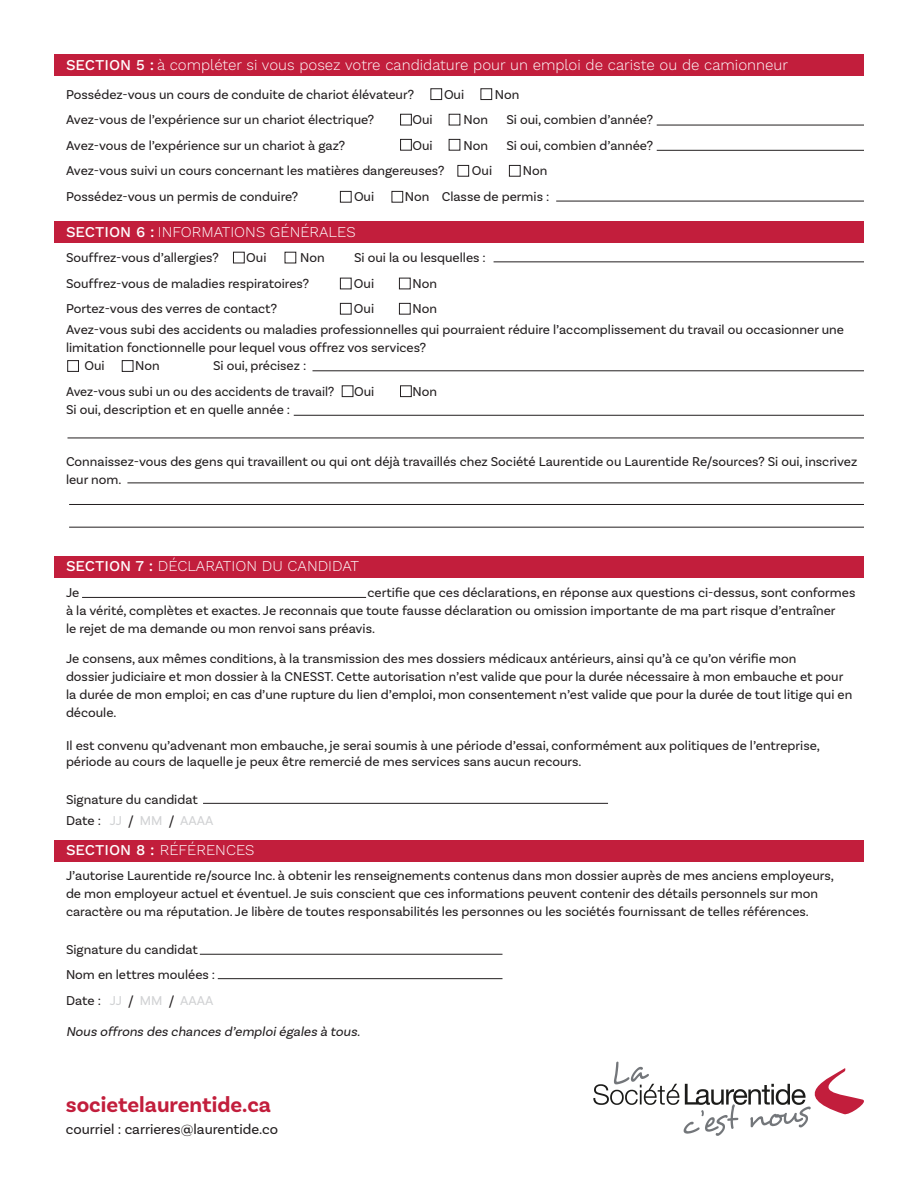
<style>
.page{position:relative;width:918px;height:1188px;background:#fff}
.page>*{position:absolute;margin:0;border:0;box-sizing:border-box;transform-origin:0 0}
.t1{font:700 22.5px "Basic Sans";color:#c21e3c}
.t2{font:300 15px "Work Sans";color:#fff}
.t3{font:14.7px "Basic Sans";color:#231f20}
.t4{font:13.5px/18px "Basic Sans";color:#231f20}
.t5{font:italic 13.5px "Basic Sans";color:#231f20}
.t6{font:13.5px "Basic Sans";color:#d1d2d4}
.s1{font-weight:500}
.s2{color:#231f20}
</style>
<div class="page">
<div style="left:54px;top:840px;width:810px;height:22px;background:#c21e3c"></div>
<hr style="left:82px;top:597px;width:284px;height:1px;background:#231f20">
<hr style="left:203px;top:803px;width:405px;height:1px;background:#231f20">
<hr style="left:312px;top:371px;width:552px;height:1px;background:#231f20">
<hr style="left:294px;top:415px;width:570px;height:1px;background:#231f20">
<hr style="left:68px;top:438px;width:796px;height:1px;background:#231f20">
<hr style="left:657px;top:125px;width:207px;height:1px;background:#231f20">
<hr style="left:657px;top:150px;width:207px;height:1px;background:#231f20">
<hr style="left:556px;top:201px;width:308px;height:1px;background:#231f20">
<hr style="left:494px;top:262px;width:370px;height:1px;background:#231f20">
<hr style="left:200px;top:954px;width:302px;height:1px;background:#231f20">
<hr style="left:218px;top:978px;width:284px;height:1px;background:#231f20">
<div style="left:340px;top:303px;width:11px;height:11px;border:1px solid #231f20"></div>
<div style="left:68px;top:360px;width:11px;height:12px;border:1px solid #231f20"></div>
<div style="left:400px;top:114px;width:12px;height:11px;border:1px solid #231f20"></div>
<div style="left:431px;top:89px;width:11px;height:11px;border:1px solid #231f20"></div>
<div style="left:400px;top:139px;width:12px;height:11px;border:1px solid #231f20"></div>
<div style="left:340px;top:191px;width:11px;height:11px;border:1px solid #231f20"></div>
<div style="left:233px;top:252px;width:11px;height:11px;border:1px solid #231f20"></div>
<div style="left:458px;top:165px;width:11px;height:11px;border:1px solid #231f20"></div>
<div style="left:340px;top:278px;width:11px;height:11px;border:1px solid #231f20"></div>
<div style="left:449px;top:114px;width:11px;height:11px;border:1px solid #231f20"></div>
<div style="left:481px;top:89px;width:11px;height:11px;border:1px solid #231f20"></div>
<div style="left:449px;top:139px;width:11px;height:11px;border:1px solid #231f20"></div>
<div style="left:392px;top:191px;width:11px;height:11px;border:1px solid #231f20"></div>
<div style="left:509px;top:165px;width:11px;height:11px;border:1px solid #231f20"></div>
<div style="left:399px;top:278px;width:11px;height:11px;border:1px solid #231f20"></div>
<div style="left:399px;top:303px;width:11px;height:11px;border:1px solid #231f20"></div>
<div style="left:122px;top:360px;width:11px;height:12px;border:1px solid #231f20"></div>
<div style="left:342px;top:386px;width:11px;height:11px;border:1px solid #231f20"></div>
<div style="left:400px;top:386px;width:11px;height:11px;border:1px solid #231f20"></div>
<hr style="left:127px;top:483px;width:737px;height:1px;background:#231f20">
<hr style="left:69px;top:504px;width:795px;height:1px;background:#231f20">
<hr style="left:69px;top:527px;width:795px;height:1px;background:#231f20">
<svg style="left:593px;top:1062px;width:271px;height:74px"></svg>
<div style="left:54px;top:54px;width:810px;height:22px;background:#c21e3c"></div>
<div style="left:54px;top:221px;width:810px;height:22px;background:#c21e3c"></div>
<div style="left:54px;top:556px;width:810px;height:22px;background:#c21e3c"></div>
<p class="t2" style="left:66px;top:56px;width:724px"><span class="s1">SECTION 5 :</span> à compléter si vous posez votre candidature pour un emploi de cariste ou de camionneur</p>
<p class="t4" style="left:66px;top:85px;width:349px">Possédez-vous un cours de conduite de chariot élévateur?</p>
<p class="t4" style="left:444px;top:85px;width:22px">Oui</p>
<p class="t4" style="left:495px;top:85px;width:26px">Non</p>
<p class="t4" style="left:66px;top:111px;width:310px">Avez-vous de l’expérience sur un chariot électrique?</p>
<p class="t4" style="left:412px;top:111px;width:22px">Oui</p>
<p class="t4" style="left:463px;top:111px;width:26px">Non</p>
<p class="t4" style="left:506px;top:111px;width:148px">Si oui, combien d’année?</p>
<p class="t4" style="left:66px;top:136px;width:281px">Avez-vous de l’expérience sur un chariot à gaz?</p>
<p class="t4" style="left:412px;top:136px;width:22px">Oui</p>
<p class="t4" style="left:463px;top:136px;width:26px">Non</p>
<p class="t4" style="left:506px;top:136px;width:148px">Si oui, combien d’année?</p>
<p class="t4" style="left:66px;top:162px;width:380px">Avez-vous suivi un cours concernant les matières dangereuses?</p>
<p class="t4" style="left:472px;top:162px;width:22px">Oui</p>
<p class="t4" style="left:523px;top:162px;width:26px">Non</p>
<p class="t4" style="left:66px;top:187px;width:234px">Possédez-vous un permis de conduire?</p>
<p class="t4" style="left:354px;top:187px;width:22px">Oui</p>
<p class="t4" style="left:405px;top:187px;width:146px">Non Classe de permis :</p>
<p class="t2" style="left:66px;top:223px;width:291px"><span class="s1">SECTION 6 :</span> INFORMATIONS GÉNÉRALES</p>
<p class="t4" style="left:66px;top:249px;width:154px">Souffrez-vous d’allergies?</p>
<p class="t4" style="left:246px;top:249px;width:22px">Oui</p>
<p class="t4" style="left:300px;top:249px;width:26px">Non</p>
<p class="t4" style="left:354px;top:249px;width:133px">Si oui la ou lesquelles :</p>
<p class="t4" style="left:66px;top:274px;width:244px">Souffrez-vous de maladies respiratoires?</p>
<p class="t4" style="left:354px;top:274px;width:22px">Oui</p>
<p class="t4" style="left:412px;top:274px;width:26px">Non</p>
<p class="t4" style="left:66px;top:300px;width:212px">Portez-vous des verres de contact?</p>
<p class="t4" style="left:354px;top:300px;width:22px">Oui</p>
<p class="t4" style="left:412px;top:300px;width:26px">Non</p>
<p class="t4" style="left:66px;top:321px;width:779px">Avez-vous subi des accidents ou maladies professionnelles qui pourraient réduire l’accomplissement du travail ou occasionner une limitation fonctionnelle pour lequel vous offrez vos services?</p>
<p class="t4" style="left:84px;top:357px;width:22px">Oui</p>
<p class="t4" style="left:135px;top:357px;width:26px">Non</p>
<p class="t4" style="left:213px;top:357px;width:95px">Si oui, précisez :</p>
<p class="t4" style="left:66px;top:382px;width:270px">Avez-vous subi un ou des accidents de travail?</p>
<p class="t4" style="left:354px;top:382px;width:22px">Oui</p>
<p class="t4" style="left:413px;top:382px;width:26px">Non</p>
<p class="t4" style="left:66px;top:400px;width:226px">Si oui, description et en quelle année :</p>
<p class="t4" style="left:66px;top:453px;width:793px">Connaissez-vous des gens qui travaillent ou qui ont déjà travaillés chez Société Laurentide ou Laurentide Re/sources? Si oui, inscrivez leur nom.</p>
<p class="t2" style="left:66px;top:557px;width:295px"><span class="s1">SECTION 7 :</span> DÉCLARATION DU CANDIDAT</p>
<p class="t4" style="left:66px;top:583px;width:15px">Je</p>
<p class="t4" style="left:66px;top:583px;width:791px;text-indent:301px">certifie que ces déclarations, en réponse aux questions ci-dessus, sont conformes à la vérité, complètes et exactes. Je reconnais que toute fausse déclaration ou omission importante de ma part risque d’entraîner<br>le rejet de ma demande ou mon renvoi sans préavis.</p>
<p class="t4" style="left:66px;top:649px;width:788px">Je consens, aux mêmes conditions, à la transmission des mes dossiers médicaux antérieurs, ainsi qu’à ce qu’on vérifie mon<br>dossier judiciaire et mon dossier à la CNESST. Cette autorisation n’est valide que pour la durée nécessaire à mon embauche et pour la durée de mon emploi; en cas d’une rupture du lien d’emploi, mon consentement n’est valide que pour la durée de tout litige qui en découle.</p>
<p class="t4" style="left:66px;top:737px;width:756px;line-height:16.5px">Il est convenu qu’advenant mon embauche, je serai soumis à une période d’essai, conformément aux politiques de l’entreprise, période au cours de laquelle je peux être remercié de mes services sans aucun recours.</p>
<p class="t4" style="left:66px;top:790px;width:133px">Signature du candidat</p>
<p class="t6" style="left:66px;top:812px;width:149px"><span class="s2">Date :</span> JJ <span class="s2">/</span> MM <span class="s2">/</span> AAAA</p>
<p class="t2" style="left:66px;top:841px;width:190px"><span class="s1">SECTION 8 :</span> RÉFÉRENCES</p>
<p class="t4" style="left:66px;top:867px;width:770px">J’autorise Laurentide re/source Inc. à obtenir les renseignements contenus dans mon dossier auprès de mes anciens employeurs, de mon employeur actuel et éventuel. Je suis conscient que ces informations peuvent contenir des détails personnels sur mon caractère ou ma réputation. Je libère de toutes responsabilités les personnes ou les sociétés fournissant de telles références.</p>
<p class="t4" style="left:66px;top:940px;width:133px">Signature du candidat</p>
<p class="t4" style="left:66px;top:966px;width:151px">Nom en lettres moulées :</p>
<p class="t6" style="left:66px;top:992px;width:149px"><span class="s2">Date :</span> JJ <span class="s2">/</span> MM <span class="s2">/</span> AAAA</p>
<p class="t5" style="left:66px;top:1024px;width:298px">Nous offrons des chances d’emploiégales à tous.</p>
<p class="t1" style="left:66px;top:1091px;width:207px">societelaurentide.ca</p>
<p class="t3" style="left:66px;top:1120px;width:214px">courriel : carrieres@laurentide.co</p>
</div>
